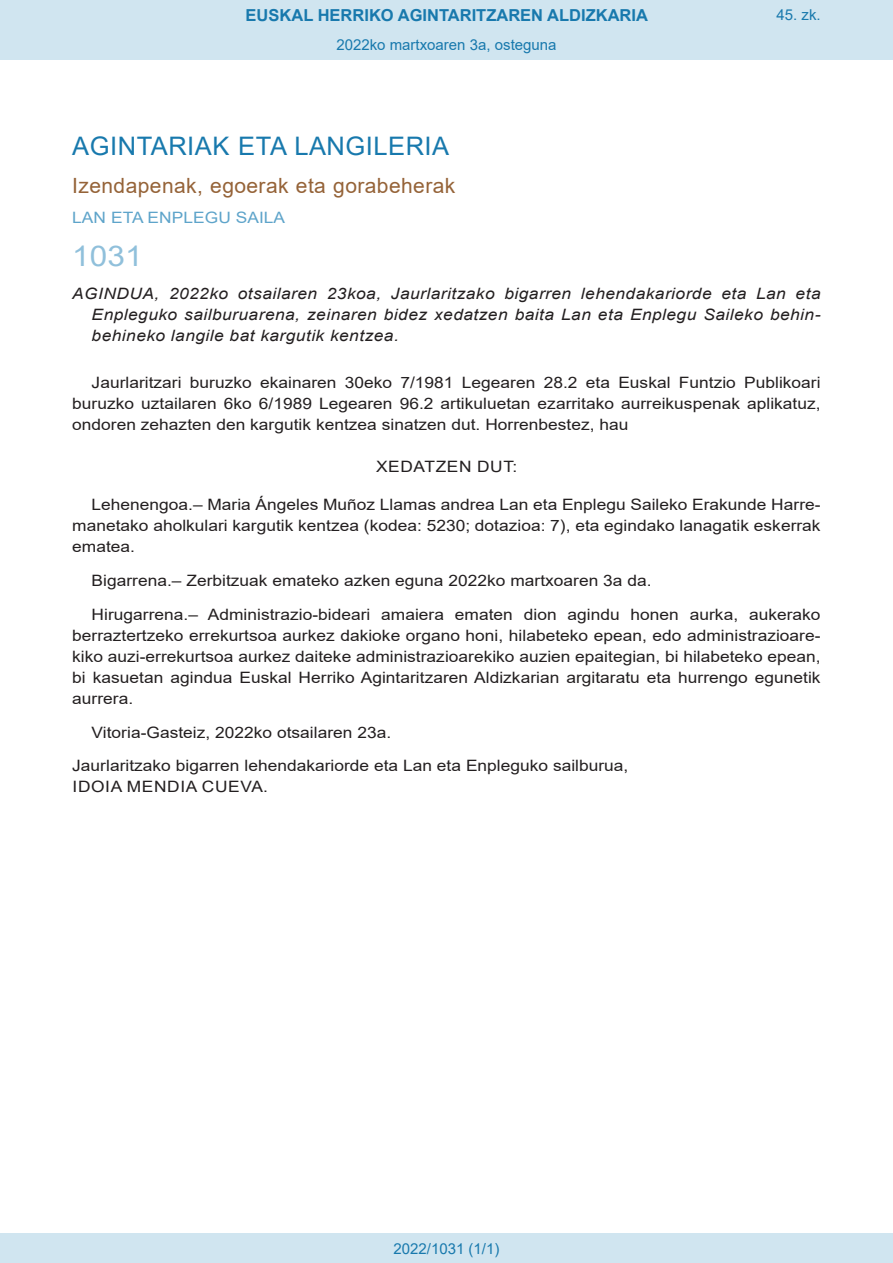
<style>
.page{position:relative;width:893px;height:1263px;background:#fff}
.page>*{position:absolute;margin:0;border:0;box-sizing:border-box;transform-origin:0 0}
.BOPVOrden{font:28.5px "Arial";color:#90c0db;scale:1.11 1}
.BOPVSeccion{font:25.5px "Arial";letter-spacing:.02em;color:#1879ad}
.BOPVSubseccion{font:21px "Arial";letter-spacing:.02em;color:#956338}
.t1{font:700 16.5px "Arial";color:#1879ad}
.BOPVDetalle{font:15.6px/21px "Arial";color:#231f20;text-align:justify;scale:1.11 1}
.BOPVTitulo{font:italic 15.6px/21px "Arial";letter-spacing:.025em;color:#231f20;text-align:justify;scale:1.11 1}
.BOPVFirmaPuesto{font:15.6px "Arial";color:#231f20;scale:1.11 1}
.BOPVFirmaLugFec{font:15.6px "Arial";color:#231f20;scale:1.11 1}
.BOPVOrganismo{font:15.6px "Arial";letter-spacing:.005em;color:#5ea4ca;scale:1.11 1}
.BOPVFirmaNombre{font:15.6px "Arial";letter-spacing:.035em;color:#231f20;scale:1.11 1}
.BOPVClave{font:15.6px "Arial";letter-spacing:.035em;color:#231f20;scale:1.11 1}
.Paginacion_Centro{font:15px "Arial";color:#1879ad}
</style>
<div class="page">
<div style="left:0;top:0;width:893px;height:60px;background:#d0e5f0"></div>
<div style="left:0;top:1233px;width:893px;height:30px;background:#d0e5f0"></div>
<p class="t1" style="left:246px;top:3px;width:404px">EUSKAL HERRIKO AGINTARITZAREN ALDIZKARIA</p>
<p class="Paginacion_Centro" style="left:336px;top:35px;width:222px">2022ko martxoaren 3a, osteguna</p>
<p class="Paginacion_Centro" style="left:776px;top:5px;width:46px">45. zk.</p>
<p class="BOPVSeccion" style="left:72px;top:128px;width:378px">AGINTARIAK ETA LANGILERIA</p>
<p class="BOPVSubseccion" style="left:72px;top:171px;width:385px">Izendapenak, egoerak eta gorabeherak</p>
<p class="BOPVOrganismo" style="left:72px;top:207px;width:193px">LAN ETA ENPLEGU SAILA</p>
<p class="BOPVOrden" style="left:72px;top:236px;width:65px">1031</p>
<p class="BOPVTitulo" style="left:92px;top:284px;width:658px;text-indent:-19px">AGINDUA, 2022ko otsailaren 23koa, Jaurlaritzako bigarren lehendakariorde eta Lan eta Enpleguko sailburuarena, zeinaren bidez xedatzen baita Lan eta Enplegu Saileko behin&shy;behineko langile bat kargutik kentzea.</p>
<p class="BOPVDetalle" style="left:72px;top:372px;width:676px;text-indent:19px">Jaurlaritzari buruzko ekainaren 30eko 7/1981 Legearen 28.2 eta Euskal Funtzio Publikoari buruzko uztailaren 6ko 6/1989 Legearen 96.2 artikuluetan ezarritako aurreikuspenak aplikatuz, ondoren zehazten den kargutik kentzea sinatzen dut. Horrenbestez, hau</p>
<p class="BOPVClave" style="left:376px;top:456px;width:129px">XEDATZEN DUT:</p>
<p class="BOPVDetalle" style="left:72px;top:494px;width:676px;text-indent:19px">Lehenengoa.– Maria Ángeles Muñoz Llamas andrea Lan eta Enplegu Saileko Erakunde Harre&shy;manetako aholkulari kargutik kentzea (kodea: 5230; dotazioa: 7), eta egindako lanagatik eskerrak ematea.</p>
<p class="BOPVDetalle" style="left:92px;top:570px;width:506px">Bigarrena.– Zerbitzuak emateko azken eguna 2022ko martxoaren 3a da.</p>
<p class="BOPVDetalle" style="left:72px;top:604px;width:676px;text-indent:19px">Hirugarrena.– Administrazio-bideari amaiera ematen dion agindu honen aurka, aukerako berraztertzeko errekurtsoa aurkez dakioke organo honi, hilabeteko epean, edo administrazioare&shy;kiko auzi-errekurtsoa aurkez daiteke administrazioarekiko auzien epaitegian, bi hilabeteko epean, bi kasuetan agindua Euskal Herriko Agintaritzaren Aldizkarian argitaratu eta hurrengo egunetik aurrera.</p>
<p class="BOPVFirmaLugFec" style="left:92px;top:721px;width:271px">Vitoria-Gasteiz, 2022ko otsailaren 23a.</p>
<p class="BOPVFirmaPuesto" style="left:72px;top:755px;width:503px">Jaurlaritzako bigarren lehendakariorde eta Lan eta Enpleguko sailburua,</p>
<p class="BOPVFirmaNombre" style="left:73px;top:776px;width:178px">IDOIA MENDIA CUEVA.</p>
<p class="Paginacion_Centro" style="left:393px;top:1238px;width:107px">2022/1031 (1/1)</p>
</div>
